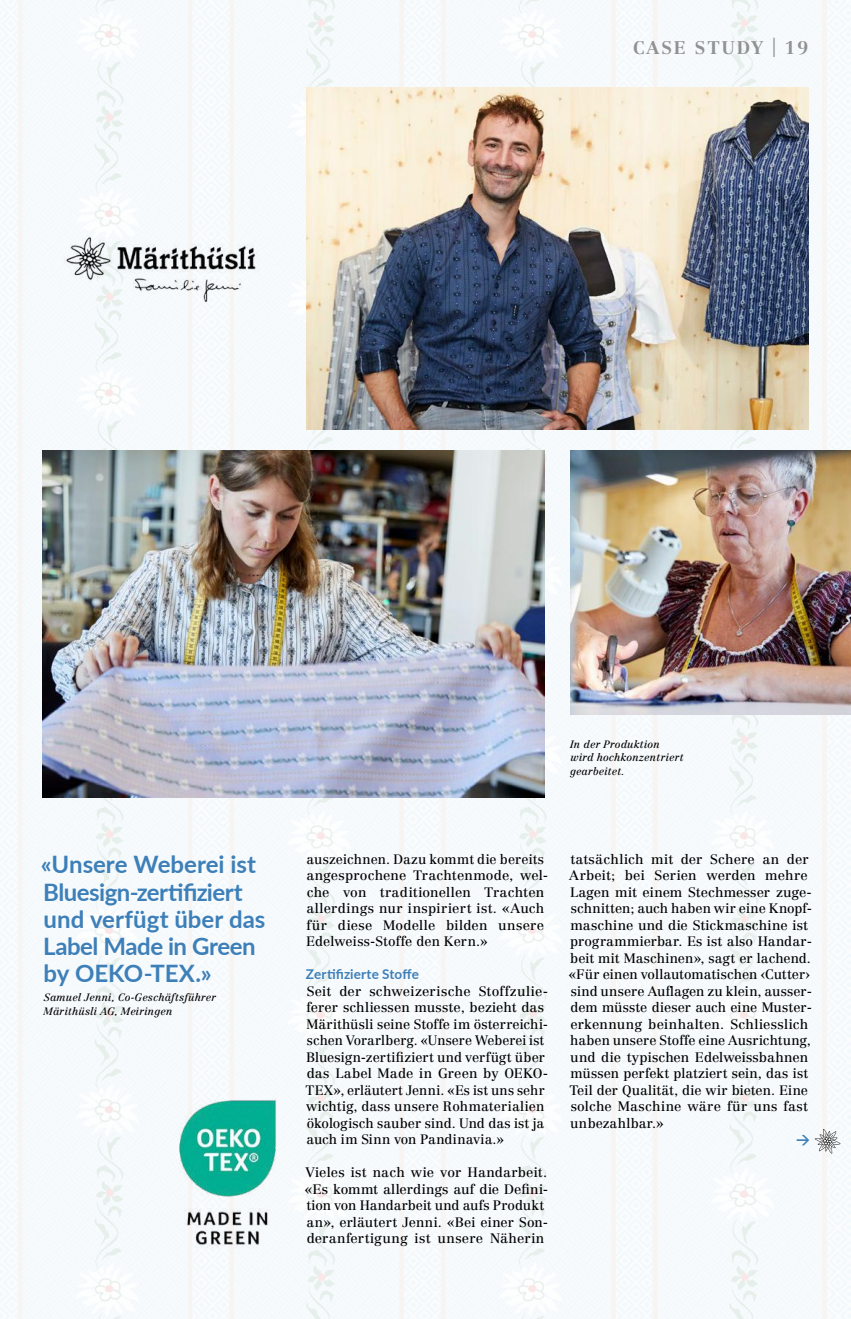
<style>
.page{position:relative;width:851px;height:1319px;background:#fff}
.page>*{position:absolute;margin:0;border:0;box-sizing:border-box;transform-origin:0 0}
.t1{font:700 24px/27px "Lato";letter-spacing:-.005em;color:#3d7fb8}
.t2{font:700 18px "Centennial LT Std";letter-spacing:.1em;color:#919191}
.t3{font:13.5px/16.5px "Centennial LT Std";letter-spacing:.005em;color:#000}
.t4{font:700 13.5px "Lato";color:#3d7fb8}
.t5{font:700 13.5px "DIN Pro";color:#3d7fb8}
.t6{font:italic 10.5px/13.5px "Centennial LT Std";letter-spacing:.015em;color:#000}
.s1{font-family:"Helvetica Neue LT Std";font-weight:300;font-size:27px}
</style>
<div class="page">
<div style="left:0;top:0;width:850px;height:1318px;background:#f6fafc"></div>
<svg style="left:814px;top:1128px;width:26px;height:25px"></svg>
<img style="left:174px;top:1076px;width:107px;height:182px">
<img style="left:52px;top:227px;width:219px;height:77px">
<img style="left:306px;top:87px;width:502px;height:342px">
<img style="left:43px;top:450px;width:501px;height:347px">
<img style="left:570px;top:450px;width:280px;height:264px">
<h2 class="t2" style="left:633px;top:37px;width:176px">CASE STUDY <span class="s1">I</span> 19</h2>
<h1 class="t1" style="left:41px;top:850px;width:226px">«Unsere Weberei ist<br>Bluesign-zertifiziert und verfügt über das<br>Label Made in Green by OEKO-TEX.»</h1>
<p class="t6" style="left:44px;top:990px;width:174px">Samuel Jenni, Co-Geschäftsführer<br>Märithüsli AG, Meiringen</p>
<p class="t6" style="left:570px;top:737px;width:115px">In der Produktion wird hochkonzentriert gearbeitet.</p>
<p class="t3" style="left:306px;top:850px;width:243px">auszeichnen. Dazu kommt die bereits angesprochene Trachtenmode, wel&shy;che von traditionellen Trachten allerdings nur inspiriert ist. «Auch für diese Modelle bilden unsere Edelweiss-Stoffe den Kern.»</p>
<p class="t4" style="left:306px;top:964px;width:114px">Zertifizierte Stoffe</p>
<p class="t3" style="left:305px;top:982px;width:244px">Seit der schweizerische Stoffzulie&shy;ferer schliessen musste, bezieht das Märithüsli seine Stoffe im österreichi&shy;schen Vorarlberg. «Unsere Weberei ist Bluesign-zertifiziert und verfügt über das Label Made in Green by OEKO-TEX», erläutert Jenni. «Es ist uns sehr wichtig, dass unsere Rohmaterialien ökologisch sauber sind. Und das ist ja auch im Sinn von Pandinavia.»</p>
<p class="t3" style="left:304px;top:1163px;width:245px">Vieles ist nach wie vor Handarbeit. «Es kommt allerdings auf die Defini&shy;tion von Handarbeit und aufs Produkt an», erläutert Jenni. «Bei einer Son&shy;deranfertigung ist unsere Näherin</p>
<p class="t3" style="left:568px;top:850px;width:245px">tatsächlich mit der Schere an der Arbeit; bei Serien werden mehre Lagen mit einem Stechmesser zuge&shy;schnitten; auch haben wir eine Knopf&shy;maschine und die Stickmaschine ist programmierbar. Es ist also Handar&shy;beit mit Maschinen», sagt er lachend. «Für einen vollautomatischen ‹Cutter› sind unsere Auflagen zu klein, ausser&shy;dem müsste dieser auch eine Muster&shy;erkennung beinhalten. Schliesslich haben unsere Stoffe eine Ausrichtung, und die typischen Edelweissbahnen müssen perfekt platziert sein, das ist Teil der Qualität, die wir bieten. Eine solche Maschine wäre für uns fast unbezahlbar.»</p>
<p class="t5" style="left:796px;top:1129px;width:15px">→</p>
</div>
